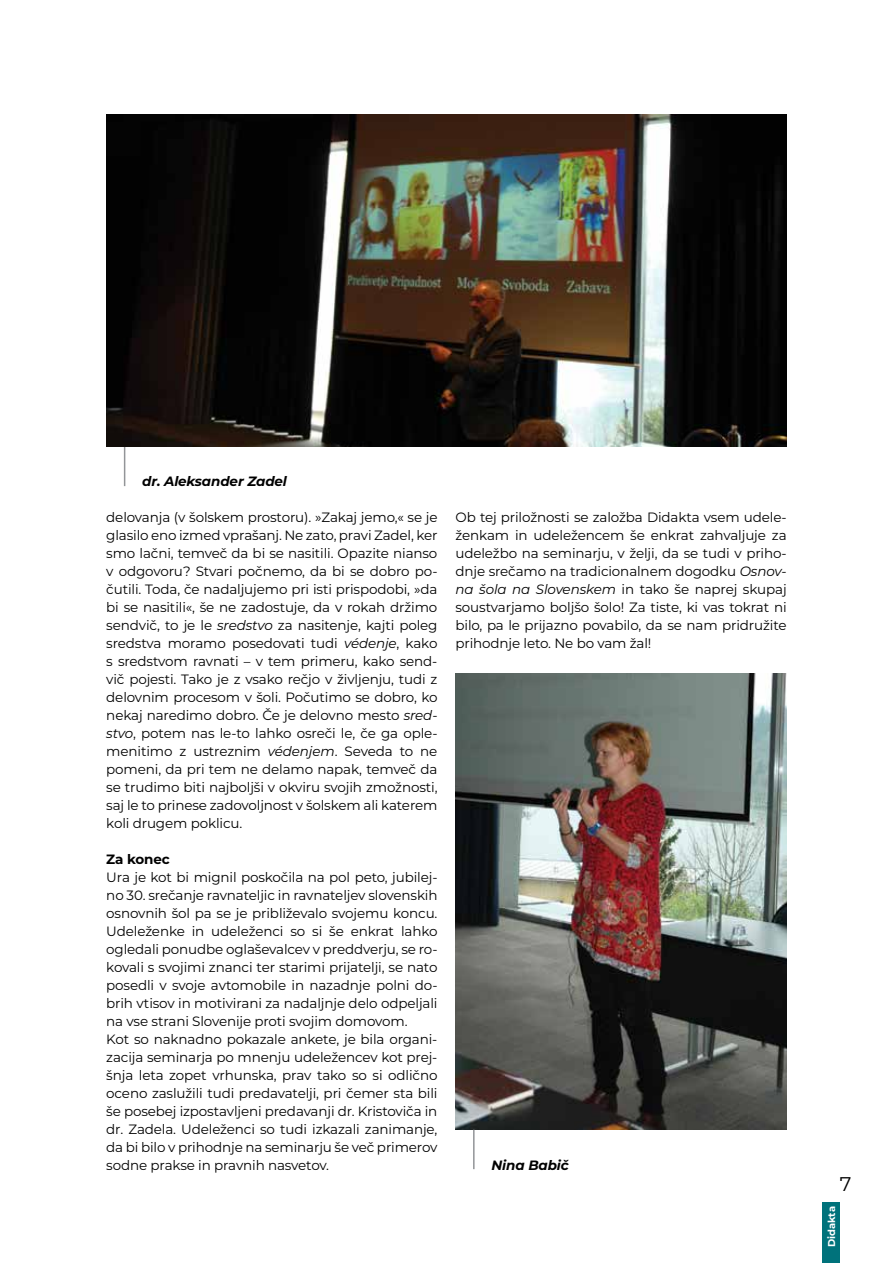
<style>
.page{position:relative;width:893px;height:1263px;background:#fff}
.page>*{position:absolute;margin:0;border:0;box-sizing:border-box;transform-origin:0 0}
.t1{font:19.8px "Montserrat";color:#000}
.t2{font:13.5px/18px "Montserrat";letter-spacing:-.01em;color:#000;text-align:justify}
.t3{font:italic 700 13.5px "Montserrat";letter-spacing:-.01em;color:#000}
.t4{font:700 13.5px "Montserrat";letter-spacing:-.01em;color:#000}
.t5{font:700 9.9px "Montserrat";color:#fff}
.s1{font-style:italic}
</style>
<div class="page">
<div style="left:823px;top:1203px;width:17px;height:60px;background:#00727b"></div>
<img style="left:455px;top:673px;width:332px;height:457px">
<hr style="left:473px;top:1130px;width:2px;height:39px;background:#939598">
<hr style="left:124px;top:447px;width:1px;height:39px;background:#939598">
<img style="left:106px;top:115px;width:681px;height:332px">
<p class="t3" style="left:142px;top:471px;width:146px">dr. Aleksander Zadel</p>
<p class="t2" style="left:106px;top:508px;width:333px">delovanja (v šolskem prostoru). »Zakaj jemo,« se je glasilo eno izmed vprašanj. Ne zato, pravi Zadel, ker smo lačni, temveč da bi se nasitili. Opazite nianso v odgovoru? Stvari počnemo, da bi se dobro po&shy;čutili. Toda, če nadaljujemo pri isti prispodobi, »da bi se nasitili«, še ne zadostuje, da v rokah držimo sendvič, to je le <span class="s1">sredstvo</span> za nasitenje, kajti poleg sredstva moramo posedovati tudi <span class="s1">védenje</span>, kako s sredstvom ravnati – v tem primeru, kako send&shy;vič pojesti. Tako je z vsako rečjo v življenju, tudi z delovnim procesom v šoli. Počutimo se dobro, ko nekaj naredimo dobro. Če je delovno mesto <span class="s1">sred&shy;stvo</span>, potem nas le-to lahko osreči le, če ga ople&shy;menitimo z ustreznim <span class="s1">védenjem</span>. Seveda to ne pomeni, da pri tem ne delamo napak, temveč da se trudimo biti najboljši v okviru svojih zmožnosti, saj le to prinese zadovoljnost v šolskem ali katerem koli drugem poklicu.</p>
<p class="t4" style="left:106px;top:849px;width:65px">Za konec</p>
<p class="t2" style="left:106px;top:868px;width:333px;text-align:left">Ura je kot bi mignil poskočila na pol peto, jubilej&shy;no 30. srečanje ravnateljic in ravnateljev slovenskih osnovnih šol pa se je približevalo svojemu koncu.<br>Udeleženke in udeleženci so si še enkrat lahko ogledali ponudbe oglaševalcev v preddverju, se ro&shy;kovali s svojimi znanci ter starimi prijatelji, se nato posedli v svoje avtomobile in nazadnje polni do&shy;brih vtisov in motivirani za nadaljnje delo odpeljali na vse strani Slovenije proti svojim domovom.<br>Kot so naknadno pokazale ankete, je bila organi&shy;zacija seminarja po mnenju udeležencev kot prej&shy;šnja leta zopet vrhunska, prav tako so si odlično oceno zaslužili tudi predavatelji, pri čemer sta bili še posebej izpostavljeni predavanji dr. Kristoviča in dr. Zadela. Udeleženci so tudi izkazali zanimanje, da bi bilo v prihodnje na seminarju še več primerov sodne prakse in pravnih nasvetov.</p>
<p class="t2" style="left:455px;top:508px;width:333px">Ob tej priložnosti se založba Didakta vsem udele&shy;ženkam in udeležencem še enkrat zahvaljuje za udeležbo na seminarju, v želji, da se tudi v priho&shy;dnje srečamo na tradicionalnem dogodku <span class="s1">Osnov&shy;na šola na Slovenskem</span> in tako še naprej skupaj soustvarjamo boljšo šolo! Za tiste, ki vas tokrat ni bilo, pa le prijazno povabilo, da se nam pridružite prihodnje leto. Ne bo vam žal!</p>
<p class="t3" style="left:491px;top:1155px;width:79px">Nina Babič</p>
<h1 class="t1" style="left:840px;top:1170px;width:13px">7</h1>
<p class="t5" style="left:824px;top:1247px;width:43px;rotate:-90deg">Didakta</p>
</div>
